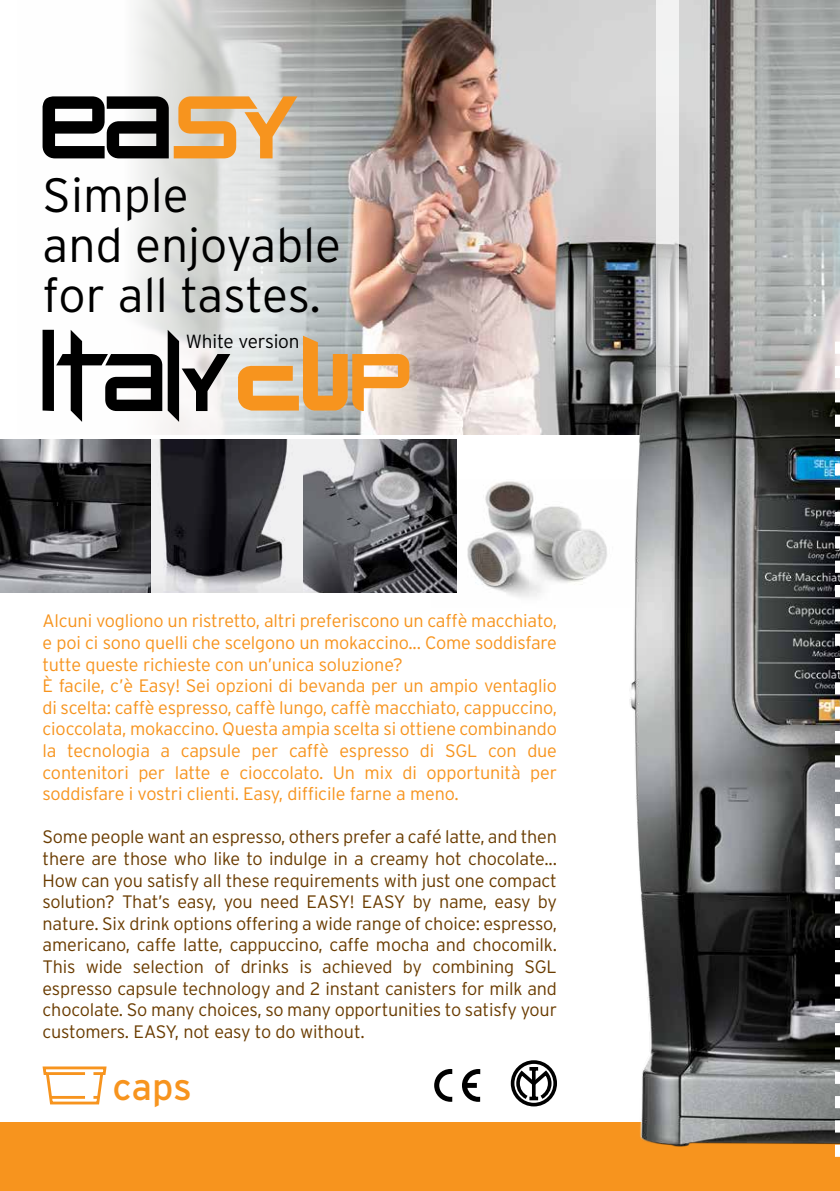
<style>
.page{position:relative;width:840px;height:1191px;background:#fff}
.page>*{position:absolute;margin:0;border:0;box-sizing:border-box;transform-origin:0 0}
.t1{font:300 48px/50px "Interstate";color:#000}
.t2{font:37.6px "Interstate";color:#f7941e}
.t3{font:300 19px "Interstate";letter-spacing:-.01em;color:#000}
.t4{font:300 18px/21.6px "Interstate";letter-spacing:-.01em;color:#6a3c00;text-align:justify}
.t5{font:300 18px/21.6px "Interstate";letter-spacing:-.01em;color:#f7941e}
</style>
<div class="page">
<img style="left:431px;top:479px;width:131px;height:118px">
<img style="left:42px;top:0;width:797px;height:435px">
<div style="left:0;top:1123px;width:839px;height:68px;background:#f7941e"></div>
<svg style="left:42px;top:1066px;width:65px;height:39px"></svg>
<hr style="left:51px;top:1096px;width:34px;height:2px;background:#f7941e">
<svg style="left:656px;top:0;width:22px;height:356px;fill:#efefef"></svg>
<svg style="left:43px;top:96px;width:254px;height:62px;background:#9b8468"></svg>
<img style="left:0;top:439px;width:303px;height:153px">
<svg style="left:303px;top:439px;width:153px;height:153px;background:#67676b"></svg>
<svg style="left:462px;top:1069px;width:18px;height:32px"></svg>
<svg style="left:434px;top:1069px;width:18px;height:32px"></svg>
<div style="left:510px;top:1060px;width:46px;height:46px;border:4px solid #000;border-radius:50%"></div>
<svg style="left:514px;top:1067px;width:39px;height:35px"></svg>
<img style="left:562px;top:356px;width:277px;height:801px">
<svg style="left:834px;top:341px;width:5px;height:815px"></svg>
<div style="left:43px;top:330px;width:11px;height:81px;background:#000"></div>
<svg style="left:168px;top:330px;width:62px;height:92px"></svg>
<svg style="left:56px;top:330px;width:106px;height:92px"></svg>
<svg style="left:237px;top:336px;width:172px;height:75px;background:#e4b985"></svg>
<h1 class="t1" style="left:43px;top:170px;width:300px">Simple<br>and enjoyable for all tastes.</h1>
<p class="t3" style="left:186px;top:330px;width:115px">White version</p>
<p class="t5" style="left:43px;top:610px;width:515px">Alcuni vogliono un ristretto, altri preferiscono un caffè macchiato, e poi ci sono quelli che scelgono un mokaccino... Come soddisfare tutte queste richieste con un’unica soluzione?<br>È facile, c’è Easy! Sei opzioni di bevanda per un ampio ventaglio di scelta: caffè espresso, caffè lungo, caffè macchiato, cappuccino, cioccolata, mokaccino. Questa ampia scelta si ottiene combinando la tecnologia a capsule per caffè espresso di SGL con due contenitori per latte e cioccolato. Un mix di opportunità per soddisfare i vostri clienti. Easy, difficile farne a meno.</p>
<p class="t4" style="left:43px;top:826px;width:515px">Some people want an espresso, others prefer a café latte, and then there are those who like to indulge in a creamy hot chocolate...<br>How can you satisfy all these requirements with just one compact solution? That’s easy, you need EASY! EASY by name, easy by nature. Six drink options offering a wide range of choice: espresso, americano, caffe latte, cappuccino, caffe mocha and chocomilk.<br>This wide selection of drinks is achieved by combining SGL espresso capsule technology and 2 instant canisters for milk and chocolate. So many choices, so many opportunities to satisfy your customers. EASY, not easy to do without.</p>
<h2 class="t2" style="left:112px;top:1065px;width:81px">caps</h2>
</div>
